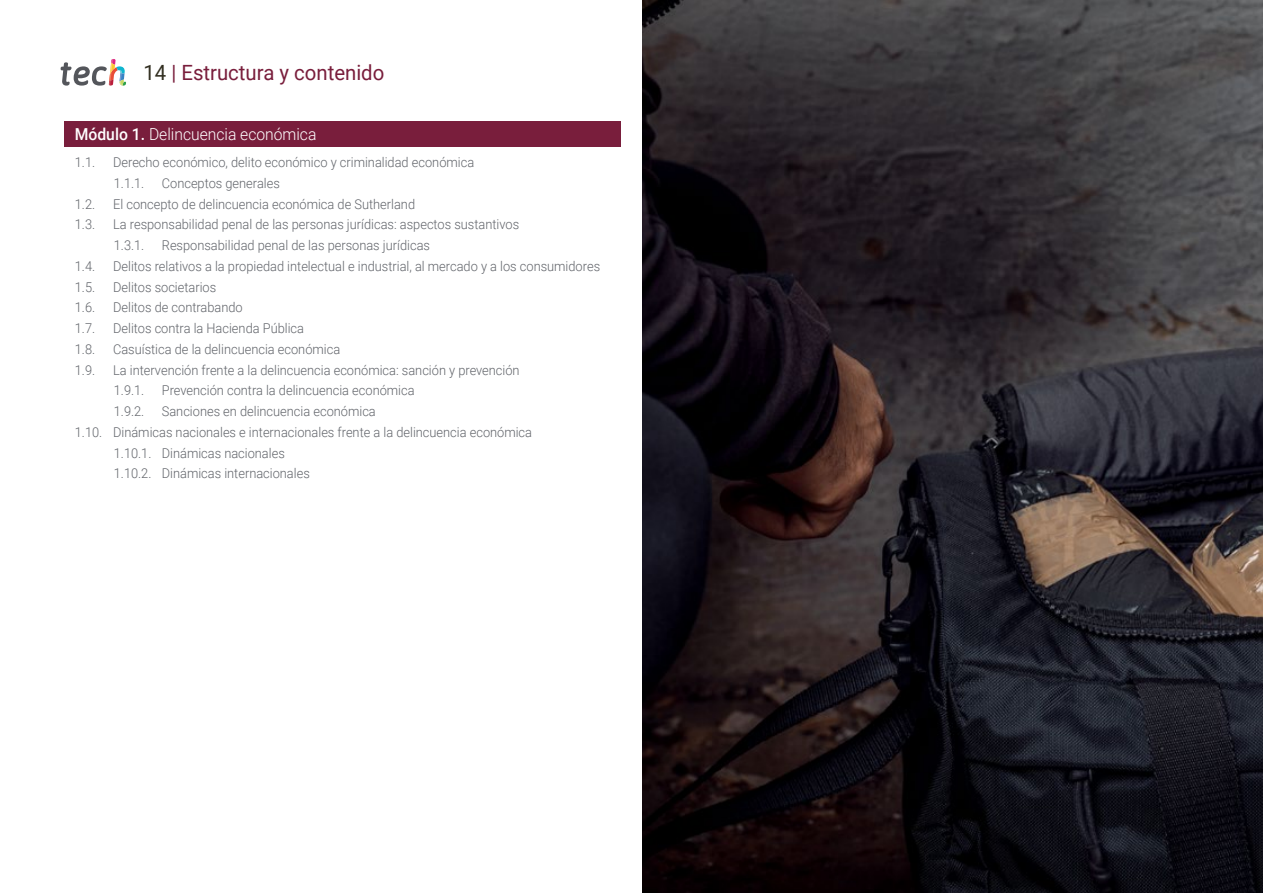
<style>
.page{position:relative;width:1263px;height:893px;background:#fff}
.page>*{position:absolute;margin:0;border:0;box-sizing:border-box;transform-origin:0 0}
.t1{font:21px "Roboto";color:#791e3c}
.t2{font:300 16.5px "Roboto";color:#fff;scale:.95 1}
.t3{font:300 13.5px/20.7px "Roboto";color:#61646a;scale:.95 1}
.s1{color:#312e20}
.s2{font-weight:500}
</style>
<div class="page">
<div style="left:64px;top:121px;width:557px;height:25px;background:#791e3c"></div>
<svg style="left:61px;top:59px;width:65px;height:27px"></svg>
<img style="left:642px;top:0;width:621px;height:893px">
<h1 class="t1" style="left:144px;top:57px;width:242px"><span class="s1">14</span> | Estructura y contenido</h1>
<p class="t2" style="left:75px;top:123px;width:256px"><span class="s2">Módulo 1.</span> Delincuencia económica</p>
<p class="t3" style="left:75px;top:151px;width:23px">1.1.</p>
<p class="t3" style="left:113px;top:151px;width:382px">Derecho económico, delito económico y criminalidad económica<br>1.1.1.</p>
<p class="t3" style="left:162px;top:172px;width:126px">Conceptos generales</p>
<p class="t3" style="left:75px;top:193px;width:23px">1.2.</p>
<p class="t3" style="left:113px;top:193px;width:319px">El concepto de delincuencia económica de Sutherland</p>
<p class="t3" style="left:75px;top:214px;width:23px">1.3.</p>
<p class="t3" style="left:113px;top:214px;width:429px">La responsabilidad penal de las personas jurídicas: aspectos sustantivos<br>1.3.1.</p>
<p class="t3" style="left:162px;top:234px;width:284px">Responsabilidad penal de las personas jurídicas</p>
<p class="t3" style="left:75px;top:255px;width:23px">1.4.</p>
<p class="t3" style="left:113px;top:255px;width:514px">Delitos relativos a la propiedad intelectual e industrial, al mercado y a los consumidores</p>
<p class="t3" style="left:75px;top:276px;width:23px">1.5.</p>
<p class="t3" style="left:113px;top:276px;width:110px">Delitos societarios</p>
<p class="t3" style="left:75px;top:297px;width:23px">1.6.</p>
<p class="t3" style="left:113px;top:297px;width:138px">Delitos de contrabando</p>
<p class="t3" style="left:75px;top:317px;width:23px">1.7.</p>
<p class="t3" style="left:113px;top:317px;width:202px">Delitos contra la Hacienda Pública</p>
<p class="t3" style="left:75px;top:338px;width:23px">1.8.</p>
<p class="t3" style="left:113px;top:338px;width:241px">Casuística de la delincuencia económica</p>
<p class="t3" style="left:75px;top:359px;width:23px">1.9.</p>
<p class="t3" style="left:113px;top:359px;width:429px">La intervención frente a la delincuencia económica: sanción y prevención<br>1.9.1.</p>
<p class="t3" style="left:162px;top:380px;width:268px">Prevención contra la delincuencia económica</p>
<p class="t3" style="left:114px;top:400px;width:34px">1.9.2.</p>
<p class="t3" style="left:162px;top:400px;width:227px">Sanciones en delincuencia económica</p>
<p class="t3" style="left:75px;top:421px;width:483px">1.10. Dinámicas nacionales e internacionales frente a la delincuencia económica</p>
<p class="t3" style="left:114px;top:442px;width:181px">1.10.1. Dinámicas nacionales</p>
<p class="t3" style="left:114px;top:463px;width:208px">1.10.2. Dinámicas internacionales</p>
</div>
